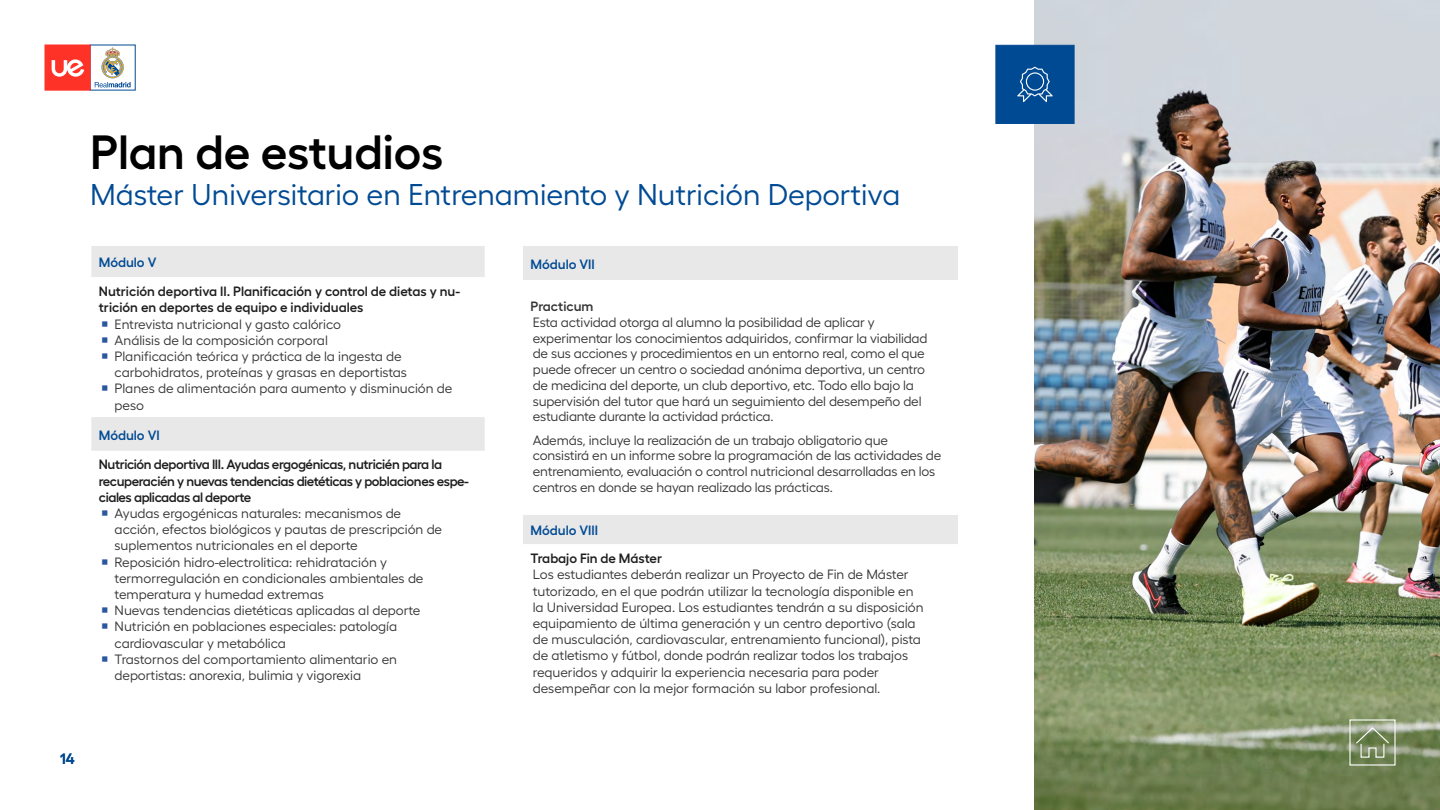
<style>
.page{position:relative;width:1440px;height:810px;background:#fff}
.page>*{position:absolute;margin:0;border:0;box-sizing:border-box;transform-origin:0 0}
.t1{font:600 48px "Hellix";letter-spacing:-.005em;color:#000}
.t2{font:30px "Hellix";color:#004a94}
.t3{font:600 15px "Hellix";color:#004a94}
.t4{font:13.5px/16.2px "Hellix";letter-spacing:-.01em;color:#353535}
.t5{font:600 13.5px/16.2px "Hellix";letter-spacing:-.03em;color:#1e1e1e}
.t6{font:600 13.5px/16.2px "Hellix";color:#1e1e1e}
.t7{font:600 13.5px "Hellix";color:#004a94}
.t8{font:600 13.5px "Hellix";letter-spacing:-.005em;color:#1e1e1e}
.t9{font:600 13.5px "Hellix";color:#353535}
</style>
<div class="page">
<img style="left:1035px;top:0;width:405px;height:810px">
<div style="left:523px;top:246px;width:435px;height:34px;background:#e9e8e8"></div>
<div style="left:523px;top:515px;width:435px;height:29px;background:#e9e8e8"></div>
<svg style="left:91px;top:246px;width:394px;height:205px"></svg>
<hr style="left:91px;top:277px;width:394px;height:1px;background:#fff">
<hr style="left:484px;top:278px;width:1px;height:139px;background:#fff">
<div style="left:996px;top:45px;width:78px;height:79px;background:#004a94;border:1px solid #004a94"></div>
<svg style="left:1017px;top:67px;width:36px;height:35px"></svg>
<svg style="left:1349px;top:719px;width:47px;height:47px;background:#92a07e"></svg>
<svg style="left:90px;top:45px;width:46px;height:45px"></svg>
<svg style="left:95px;top:47px;width:36px;height:40px"></svg>
<div style="left:45px;top:45px;width:45px;height:45px;background:#ff3228"></div>
<svg style="left:52px;top:59px;width:32px;height:18px"></svg>
<svg style="left:102px;top:321px;width:5px;height:5px"></svg>
<svg style="left:102px;top:337px;width:5px;height:6px"></svg>
<svg style="left:102px;top:353px;width:5px;height:6px"></svg>
<svg style="left:102px;top:386px;width:5px;height:5px"></svg>
<h1 class="t1" style="left:90px;top:114px;width:355px">Plan de estudios</h1>
<h2 class="t2" style="left:90px;top:171px;width:812px">Máster Universitario en Entrenamiento y Nutrición Deportiva</h2>
<p class="t7" style="left:99px;top:252px;width:59px">Módulo V</p>
<p class="t6" style="left:99px;top:282px;width:363px">Nutrición deportiva II. Planificación y control de dietas y nu&shy;trición en deportes de equipo e individuales</p>
<p class="t4" style="left:115px;top:314px;width:339px">Entrevista nutricional y gasto calórico<br>Análisis de la composición corporal<br>Planificación teórica y práctica de la ingesta de carbohidratos, proteínas y grasas en deportistas<br>Planes de alimentación para aumento y disminución de peso</p>
<p class="t7" style="left:99px;top:424px;width:62px">Módulo VI</p>
<p class="t5" style="left:99px;top:455px;width:372px">Nutrición deportiva III. Ayudas ergogénicas, nutricién para la recuperacién y nuevas tendencias dietéticas y poblaciones espe&shy;ciales aplicadas al deporte</p>
<p class="t4" style="left:115px;top:504px;width:329px">Ayudas ergogénicas naturales: mecanismos de acción, efectos biológicos y pautas de prescripción de suplementos nutricionales en el deporte<br>Reposición hidro-electrolitica: rehidratación y termorregulación en condicionales ambientales de temperatura y humedad extremas<br>Nuevas tendencias dietéticas aplicadas al deporte Nutrición en poblaciones especiales: patología cardiovascular y metabólica<br>Trastornos del comportamiento alimentario en deportistas: anorexia, bulimia y vigorexia</p>
<p class="t7" style="left:531px;top:253px;width:66px">Módulo VII</p>
<p class="t9" style="left:531px;top:296px;width:64px">Practicum</p>
<p class="t4" style="left:533px;top:313px;width:396px;line-height:15.8px">Esta actividad otorga al alumno la posibilidad de aplicar y experimentar los conocimientos adquiridos, confirmar la viabilidad de sus acciones y procedimientos en un entorno real, como el que puede ofrecer un centro o sociedad anónima deportiva, un centro de medicina del deporte, un club deportivo, etc. Todo ello bajo la supervisión del tutor que hará un seguimiento del desempeño del estudiante durante la actividad práctica.</p>
<p class="t4" style="left:533px;top:431px;width:410px;line-height:15.8px">Además, incluye la realización de un trabajo obligatorio que consistirá en un informe sobre la programación de las actividades de entrenamiento, evaluación o control nutricional desarrolladas en los centros en donde se hayan realizado las prácticas.</p>
<p class="t7" style="left:531px;top:520px;width:69px">Módulo VIII</p>
<p class="t8" style="left:531px;top:548px;width:133px">Trabajo Fin de Máster</p>
<p class="t4" style="left:533px;top:565px;width:392px">Los estudiantes deberán realizar un Proyecto de Fin de Máster tutorizado, en el que podrán utilizar la tecnología disponible en la Universidad Europea. Los estudiantes tendrán a su disposición equipamiento de última generación y un centro deportivo (sala de musculación, cardiovascular, entrenamiento funcional), pista de atletismo y fútbol, donde podrán realizar todos los trabajos requeridos y adquirir la experiencia necesaria para poder desempeñar con la mejor formación su labor profesional.</p>
<p class="t3" style="left:60px;top:747px;width:16px">14</p>
</div>
